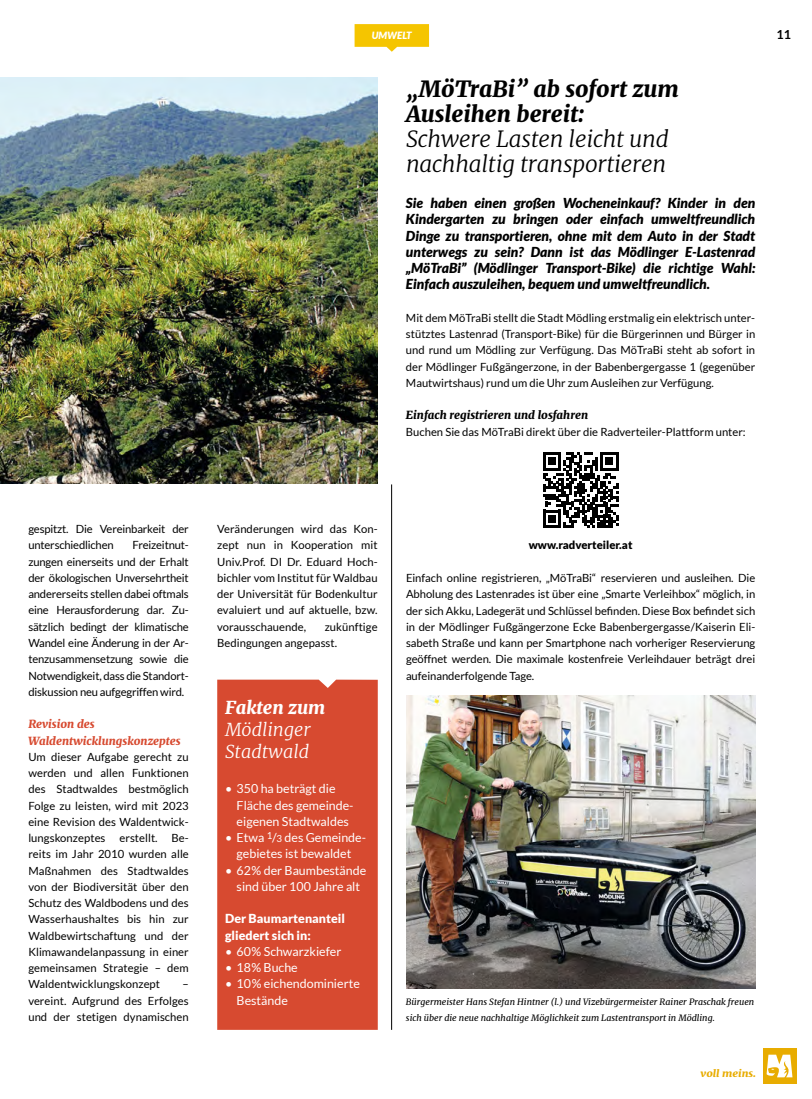
<style>
.page{position:relative;width:812px;height:1099px;background:#fff}
.page>*{position:absolute;margin:0;border:0;box-sizing:border-box;transform-origin:0 0}
.t1{font:italic 300 22.5px/25px "Merriweather";letter-spacing:-.01em;color:#000}
.t2{font:italic 900 22.5px/25px "Merriweather";color:#000}
.t3{font:italic 300 18px/22.1px "Merriweather";color:#fff}
.t4{font:italic 900 18px "Merriweather";color:#fff}
.t5{font:italic 900 13.75px/16.2px "Lato";color:#000;text-align:justify}
.t6{font:700 12.5px "Lato";color:#000}
.t7{font:12.38px/16.2px "Lato";color:#fff}
.t8{font:900 12.38px/16.2px "Lato";color:#fff}
.t9{font:11.25px/16.2px "Lato";color:#000;text-align:justify}
.t10{font:italic 900 11.25px/16.2px "Merriweather";color:#d74a30}
.t11{font:italic 900 11.25px "Merriweather";color:#000}
.t12{font:900 11.25px "Lato";color:#000}
.t13{font:italic 900 10px "Merriweather";color:#e8ac00;scale:1.08 1}
.t14{font:italic 900 10px "Lato";color:#fff}
.t15{font:italic 8.75px/16.2px "Merriweather";color:#000}
.s1{font-size:9.62px}
</style>
<div class="page">
<div style="left:762px;top:1048px;width:34px;height:36px;background:#e8ac00"></div>
<svg style="left:766px;top:1054px;width:26px;height:23px"></svg>
<svg style="left:354px;top:24px;width:75px;height:28px"></svg>
<img style="left:0;top:78px;width:378px;height:406px">
<hr style="left:391px;top:484px;width:1px;height:545px;background:#000">
<svg style="left:543px;top:452px;width:75px;height:76px"></svg>
<img style="left:406px;top:695px;width:349px;height:293px">
<div style="left:217px;top:679px;width:161px;height:350px;background:#d74a30"></div>
<p class="t14" style="left:372px;top:29px;width:41px">UMWELT</p>
<h1 class="t2" style="left:406px;top:75px;width:274px">„MöTraBi” ab sofort zum<br>Ausleihen bereit:</h1>
<h1 class="t1" style="left:406px;top:125px;width:264px">Schwere Lasten leicht und nachhaltig transportieren</h1>
<p class="t5" style="left:406px;top:195px;width:351px">Sie haben einen großen Wocheneinkauf? Kinder in den Kindergarten zu bringen oder einfach umweltfreundlich Dinge zu transportieren, ohne mit dem Auto in der Stadt unterwegs zu sein? Dann ist das Mödlinger E-Lastenrad „MöTraBi” (Mödlinger Transport-Bike) die richtige Wahl:<br>Einfach auszuleihen, bequem und umweltfreundlich.</p>
<p class="t9" style="left:406px;top:309px;width:351px">Mit dem MöTraBi stellt die Stadt Mödling erstmalig ein elektrisch unter&shy;stütztes Lastenrad (Transport-Bike) für die Bürgerinnen und Bürger in und rund um Mödling zur Verfügung. Das MöTraBi steht ab sofort in der Mödlinger Fußgängerzone, in der Babenbergergasse 1 (gegenüber Mautwirtshaus) rund um die Uhr zum Ausleihen zur Verfügung.</p>
<p class="t11" style="left:406px;top:407px;width:184px">Einfach registrieren und losfahren</p>
<p class="t9" style="left:406px;top:423px;width:341px">Buchen Sie das MöTraBi direkt über die Radverteiler-Plattform unter:</p>
<p class="t6" style="left:776px;top:27px;width:16px">11</p>
<p class="t9" style="left:28px;top:521px;width:162px">gespitzt. Die Vereinbarkeit der unterschiedlichen</p>
<p class="t9" style="left:28px;top:537px;width:162px;text-indent:104px">Freizeitnut&shy;zungen einerseits und der Erhalt der ökologischen Unversehrtheit andererseits stellen dabei oftmals eine Herausforderung dar. Zu&shy;sätzlich bedingt der klimatische Wandel eine Änderung in der Ar&shy;tenzusammensetzung sowie die Notwendigkeit, dass die Standort&shy;diskussion neu aufgegriffen wird.</p>
<p class="t10" style="left:28px;top:715px;width:154px">Revision des<br>Waldentwicklungskonzeptes</p>
<p class="t9" style="left:28px;top:748px;width:162px">Um dieser Aufgabe gerecht zu werden und allen Funktionen des Stadtwaldes bestmöglich Folge zu leisten, wird mit 2023 eine Revision des Waldentwick&shy;lungskonzeptes erstellt. Be&shy;reits im Jahr 2010 wurden alle Maßnahmen des Stadtwaldes von der Biodiversität über den Schutz des Waldbodens und des Wasserhaushaltes bis hin zur Waldbewirtschaftung und der Klimawandelanpassung in einer gemeinsamen Strategie – dem Waldentwicklungskonzept</p>
<p class="t9" style="left:28px;top:976px;width:162px;text-indent:154px">– vereint. Aufgrund des Erfolges und der stetigen dynamischen</p>
<p class="t9" style="left:217px;top:521px;width:162px">Veränderungen wird das Kon&shy;zept nun in Kooperation mit Univ.Prof. DI Dr. Eduard Hoch&shy;bichler vom Institut für Waldbau der Universität für Bodenkultur evaluiert und auf aktuelle, bzw. vorausschauende,</p>
<p class="t9" style="left:217px;top:618px;width:162px;text-indent:107px">zukünftige<br>Bedingungen angepasst.</p>
<h2 class="t4" style="left:225px;top:694px;width:102px">Fakten zum</h2>
<h2 class="t3" style="left:225px;top:717px;width:87px">Mödlinger<br>Stadtwald</h2>
<p class="t7" style="left:236px;top:780px;width:118px;text-indent:-12px">• 350 ha beträgt die<br>Fläche des gemeinde&shy;eigenen Stadtwaldes</p>
<p class="t7" style="left:225px;top:829px;width:142px;text-align:center">• Etwa <sup>1</sup>/<span class="s1">3</span> des Gemeinde&shy;gebietes ist bewaldet</p>
<p class="t7" style="left:225px;top:862px;width:143px;text-align:center">• 62% der Baumbestände sind über 100 Jahre alt</p>
<p class="t8" style="left:225px;top:910px;width:121px">Der Baumartenanteil gliedert sich in:</p>
<p class="t7" style="left:225px;top:943px;width:118px">• 60% Schwarzkiefer</p>
<p class="t7" style="left:225px;top:959px;width:74px">• 18% Buche</p>
<p class="t7" style="left:236px;top:975px;width:125px;text-indent:-12px">• 10% eichendominierte<br>Bestände</p>
<p class="t12" style="left:528px;top:538px;width:105px">www.radverteiler.at</p>
<p class="t9" style="left:406px;top:569px;width:351px">Einfach online registrieren, „MöTraBi“ reservieren und ausleihen. Die Abholung des Lastenrades ist über eine „Smarte Verleihbox“ möglich, in der sich Akku, Ladegerät und Schlüssel befinden. Diese Box befindet sich in der Mödlinger Fußgängerzone Ecke Babenbergergasse/Kaiserin Eli&shy;sabeth Straße und kann per Smartphone nach vorheriger Reservierung geöffnet werden. Die maximale kostenfreie Verleihdauer beträgt drei aufeinanderfolgende Tage.</p>
<p class="t15" style="left:406px;top:993px;width:350px">Bürgermeister Hans Stefan Hintner (l.) und Vizebürgermeister Rainer Praschak freuen sich über die neue nachhaltige Möglichkeit zum Lastentransport in Mödling.</p>
<p class="t13" style="left:700px;top:1066px;width:53px">voll meins.</p>
</div>
